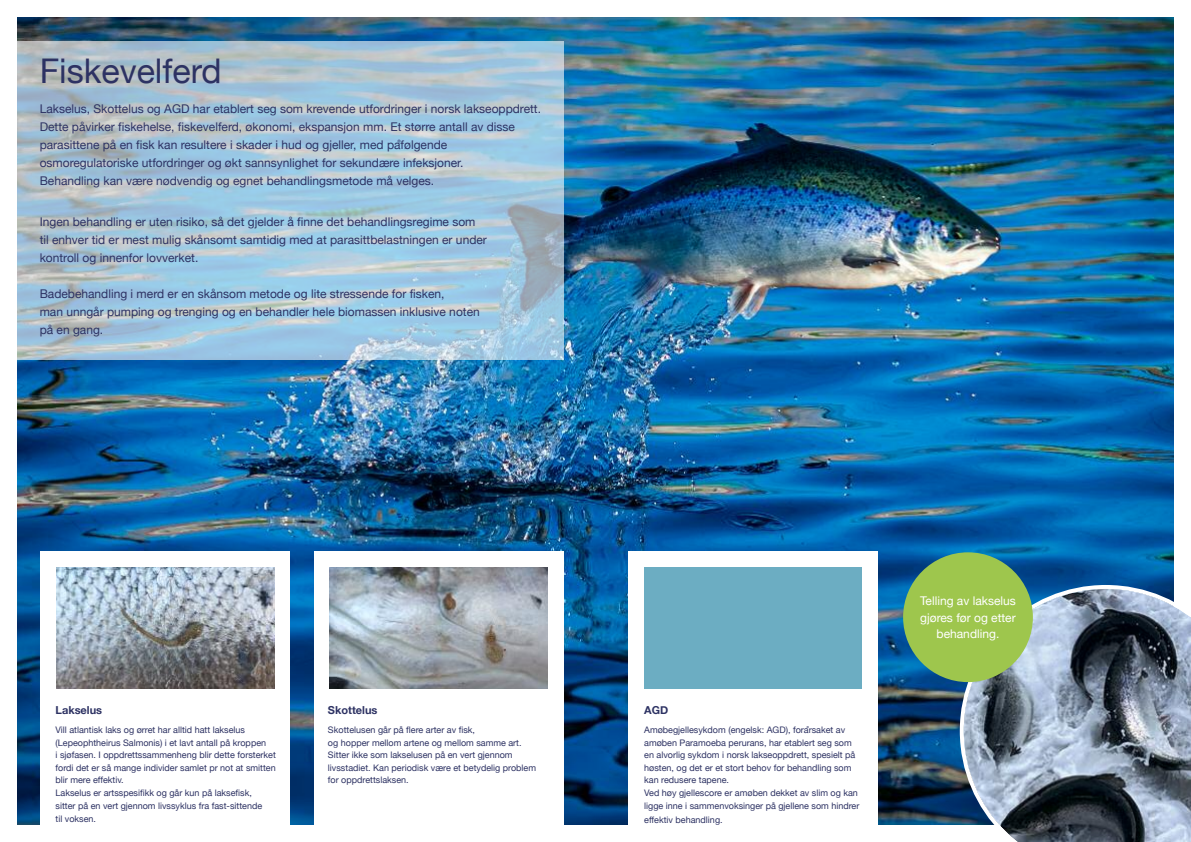
<style>
.page{position:relative;width:1191px;height:842px;background:#fff}
.page>*{position:absolute;margin:0;border:0;box-sizing:border-box;transform-origin:0 0}
.t1{font:34px "Helvetica Neue";color:#2d3263}
.t2{font:12px/18px "Helvetica Neue";color:#2d3263}
.t3{font:12px/16.8px "Helvetica Neue";color:#fff;text-align:center}
.t4{font:700 11px "Helvetica Neue";color:#2d3263}
.t5{font:9px/12.6px "Helvetica Neue";color:#2d3263}
</style>
<div class="page">
<img style="left:18px;top:18px;width:1155px;height:807px">
<svg style="left:959px;top:585px;width:232px;height:257px;background:#738091"></svg>
<div style="left:903px;top:552px;width:130px;height:130px;background:#9ec64d;border-radius:50%"></div>
<div style="left:41px;top:551px;width:249px;height:285px;background:#fff"></div>
<div style="left:314px;top:551px;width:249px;height:285px;background:#fff"></div>
<div style="left:628px;top:551px;width:250px;height:285px;background:#fff"></div>
<img style="left:57px;top:567px;width:217px;height:122px">
<img style="left:330px;top:567px;width:217px;height:122px">
<div style="left:644px;top:567px;width:218px;height:122px;background:#6cadc2"></div>
<div style="left:0;top:41px;width:563px;height:319px;background:#fff;opacity:.6"></div>
<h1 class="t1" style="left:40px;top:51px;width:183px">Fiskevelferd</h1>
<p class="t2" style="left:40px;top:99px;width:503px">Lakselus, Skottelus og AGD har etablert seg som krevende utfordringer i norsk lakseoppdrett.<br>Dette påvirker fiskehelse, fiskevelferd, økonomi, ekspansjon mm. Et større antall av disse parasittene på en fisk kan resultere i skader i hud og gjeller, med påfølgende osmoregulatoriske utfordringer og økt sannsynlighet for sekundære infeksjoner.<br>Behandling kan være nødvendig og egnet behandlingsmetode må velges.</p>
<h2 class="t2" style="left:40px;top:213px;width:449px">Ingen behandling er uten risiko, så det gjelder å finne det behandlingsregime som til enhver tid er mest mulig skånsomt samtidig med at parasittbelastningen er under kontroll og innenfor lovverket.</h2>
<h2 class="t2" style="left:40px;top:285px;width:441px">Badebehandling i merd er en skånsom metode og lite stressende for fisken,<br>man unngår pumping og trenging og en behandler hele biomassen inklusive noten på en gang.</h2>
<p class="t4" style="left:56px;top:703px;width:48px">Lakselus</p>
<p class="t5" style="left:56px;top:723px;width:222px">Vill atlantisk laks og ørret har alltid hatt lakselus (Lepeophtheirus Salmonis) i et lavt antall på kroppen<br>i sjøfasen. I oppdrettssammenheng blir dette forsterket fordi det er så mange individer samlet pr not at smitten blir mere effektiv.<br>Lakselus er artsspesifikk og går kun på laksefisk,<br>sitter på en vert gjennom livssyklus fra fast-sittende<br>til voksen.</p>
<p class="t4" style="left:328px;top:703px;width:51px">Skottelus</p>
<p class="t5" style="left:328px;top:723px;width:210px">Skottelusen går på flere arter av fisk,<br>og hopper mellom artene og mellom samme art.<br>Sitter ikke som lakselusen på en vert gjennom livsstadiet. Kan periodisk være et betydelig problem for oppdrettslaksen.</p>
<p class="t4" style="left:644px;top:703px;width:26px">AGD</p>
<p class="t5" style="left:644px;top:723px;width:217px">Amøbegjellesykdom (engelsk: AGD), forårsaket av amøben Paramoeba perurans, har etablert seg som en alvorlig sykdom i norsk lakseoppdrett, spesielt på høsten, og det er et stort behov for behandling som kan redusere tapene.<br>Ved høy gjellescore er amøben dekket av slim og kan ligge inne i sammenvoksinger på gjellene som hindrer</p>
<p class="t5" style="left:644px;top:814px;width:80px">effektiv behandling.</p>
<h2 class="t3" style="left:920px;top:592px;width:97px">Telling av lakselus gjøres før og etter behandling.</h2>
</div>
